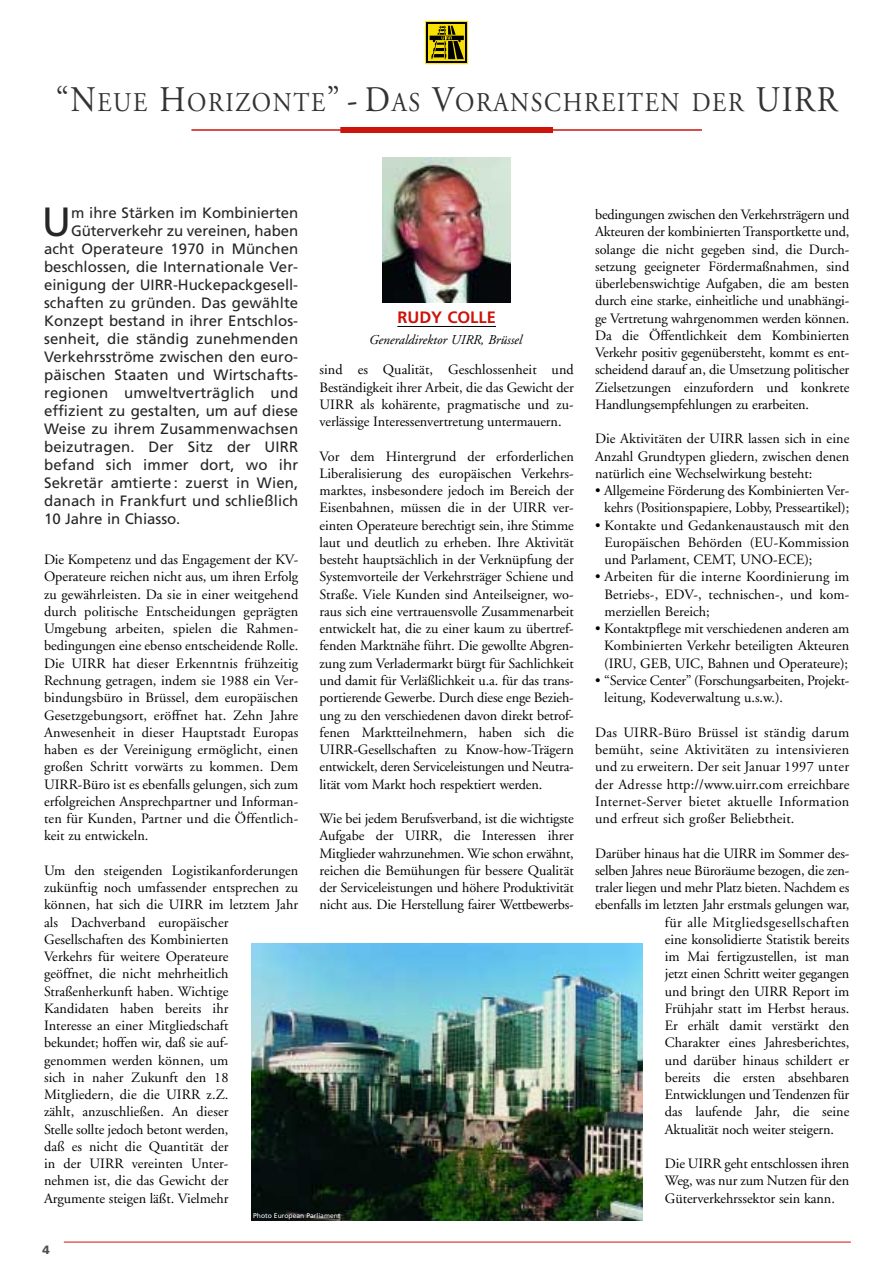
<style>
.page{position:relative;width:893px;height:1262px;background:#fff}
.page>*{position:absolute;margin:0;border:0;box-sizing:border-box;transform-origin:0 0}
.t1{font:40.8px "Frutiger";color:#262626}
.t2{font:27px "Adobe Garamond";letter-spacing:.065em;color:#333;scale:.9 1}
.t3{font:700 16.5px "Frutiger";color:#cc140b}
.t4{font:15px "Frutiger";letter-spacing:.005em;color:#262626}
.t5{font:14.25px/17.2px "Adobe Garamond";color:#000;text-align:justify}
.t6{font:14.25px "Adobe Garamond";letter-spacing:.035em;color:#000}
.t7{font:italic 13.5px "Adobe Garamond";color:#000}
.t8{font:900 12px "Frutiger";color:#4d4d4d}
.t9{font:6.75px "Frutiger";color:#fff}
.s1{font-size:36px}
</style>
<div class="page">
<hr style="left:397px;top:326px;width:99px;height:1px;background:#000">
<div style="left:340px;top:127px;width:213px;height:6px;background:#cc140b"></div>
<hr style="left:191px;top:129px;width:511px;height:2px;background:#cc140b">
<hr style="left:64px;top:1241px;width:786px;height:1px;background:#cc140b">
<img style="left:383px;top:157px;width:127px;height:145px">
<svg style="left:425px;top:21px;width:42px;height:43px"></svg>
<div style="left:426px;top:22px;width:40px;height:41px;background:linear-gradient(to bottom,#f7e000,#f7e000)"></div>
<svg style="left:428px;top:24px;width:36px;height:37px"></svg>
<svg style="left:429px;top:26px;width:35px;height:33px"></svg>
<img style="left:251px;top:943px;width:391px;height:277px">
<h2 class="t2" style="left:56px;top:92px;width:870px"><span class="s1">“N</span>EUE <span class="s1">H</span>ORIZONTE<span class="s1">” - D</span>AS <span class="s1">V</span>ORANSCHREITEN DER <span class="s1">UIRR</span></h2>
<h1 class="t1" style="left:42px;top:206px;width:31px">U</h1>
<p class="t4" style="left:71px;top:207px;width:229px">m ihre Stärken im Kombinierten</p>
<p class="t4" style="left:71px;top:225px;width:229px">Güterverkehr zu vereinen, haben</p>
<p class="t4" style="left:44px;top:243px;width:256px">acht Operateure 1970 in München</p>
<p class="t4" style="left:44px;top:261px;width:256px">beschlossen, die Internationale Ver-</p>
<p class="t4" style="left:44px;top:279px;width:256px">einigung der UIRR-Huckepackgesell-</p>
<p class="t4" style="left:44px;top:297px;width:256px">schaften zu gründen. Das gewählte</p>
<p class="t4" style="left:44px;top:315px;width:256px">Konzept bestand in ihrer Entschlos-</p>
<p class="t4" style="left:44px;top:333px;width:256px">senheit, die ständig zunehmenden</p>
<p class="t4" style="left:44px;top:351px;width:256px">Verkehrsströme zwischen den euro-</p>
<p class="t4" style="left:44px;top:369px;width:256px">päischen Staaten und Wirtschafts-</p>
<p class="t4" style="left:44px;top:387px;width:256px">regionen umweltverträglich und</p>
<p class="t4" style="left:44px;top:405px;width:256px">effizient zu gestalten, um auf diese</p>
<p class="t4" style="left:44px;top:423px;width:256px">Weise zu ihrem Zusammenwachsen</p>
<p class="t4" style="left:44px;top:441px;width:256px">beizutragen. Der Sitz der UIRR</p>
<p class="t4" style="left:44px;top:459px;width:256px">befand sich immer dort, wo ihr</p>
<p class="t4" style="left:44px;top:477px;width:256px">Sekretär amtierte : zuerst in Wien,</p>
<p class="t4" style="left:44px;top:495px;width:256px">danach in Frankfurt und schließlich</p>
<p class="t4" style="left:44px;top:513px;width:138px">10 Jahre in Chiasso.</p>
<p class="t5" style="left:44px;top:552px;width:256px">Die Kompetenz und das Engagement der KV-Operateure reichen nicht aus, um ihren Erfolg zu gewährleisten. Da sie in einer weitgehend durch politische Entscheidungen geprägten Umgebung arbeiten, spielen die Rahmen&shy;bedingungen eine ebenso entscheidende Rolle.<br>Die UIRR hat dieser Erkenntnis frühzeitig Rechnung getragen, indem sie 1988 ein Ver&shy;bindungsbüro in Brüssel, dem europäischen Gesetzgebungsort, eröffnet hat. Zehn Jahre Anwesenheit in dieser Hauptstadt Europas haben es der Vereinigung ermöglicht, einen großen Schritt vorwärts zu kommen. Dem UIRR-Büro ist es ebenfalls gelungen, sich zum erfolgreichen Ansprechpartner und Informan&shy;ten für Kunden, Partner und die Öffentlich&shy;keit zu entwickeln.</p>
<p class="t5" style="left:44px;top:863px;width:256px;text-align:left">Um den steigenden Logistikanforderungen zukünftig noch umfassender entsprechen zu können, hat sich die UIRR im letztem Jahr als Dachverband europäischer Gesellschaften des Kombinierten<br>Verkehrs für weitere Operateure<br>geöffnet, die nicht mehrheitlich Straßenherkunft haben. Wichtige<br>Kandidaten haben bereits ihr<br>Interesse an einer Mitgliedschaft<br>bekundet; hoffen wir, daß sie auf-<br>genommen werden können, um<br>sich in naher Zukunft den 18<br>Mitgliedern, die die UIRR z.Z.<br>zählt, anzuschließen. An dieser<br>Stelle sollte jedoch betont werden,<br>daß es nicht die Quantität der<br>in der UIRR vereinten Unter-<br>nehmen ist, die das Gewicht der<br>Argumente steigen läßt. Vielmehr</p>
<p class="t3" style="left:397px;top:311px;width:100px">RUDY COLLE</p>
<p class="t7" style="left:369px;top:334px;width:154px">Generaldirektor UIRR, Brüssel</p>
<p class="t5" style="left:319px;top:362px;width:256px">sind es Qualität, Geschlossenheit und Beständigkeit ihrer Arbeit, die das Gewicht der UIRR als kohärente, pragmatische und zu&shy;verlässige Interessenvertretung untermauern.</p>
<p class="t5" style="left:319px;top:449px;width:256px">Vor dem Hintergrund der erforderlichen Liberalisierung des europäischen Verkehrs&shy;marktes, insbesondere jedoch im Bereich der Eisenbahnen, müssen die in der UIRR ver&shy;einten Operateure berechtigt sein, ihre Stimme laut und deutlich zu erheben. Ihre Aktivität besteht hauptsächlich in der Verknüpfung der Systemvorteile der Verkehrsträger Schiene und Straße. Viele Kunden sind Anteilseigner, wo&shy;raus sich eine vertrauensvolle Zusammenarbeit entwickelt hat, die zu einer kaum zu übertref&shy;fenden Marktnähe führt. Die gewollte Abgren&shy;zung zum Verladermarkt bürgt für Sachlichkeit und damit für Verläßlichkeit u.a. für das trans&shy;portierende Gewerbe. Durch diese enge Bezieh&shy;ung zu den verschiedenen davon direkt betrof&shy;fenen Marktteilnehmern, haben sich die UIRR-Gesellschaften zu Know-how-Trägern entwickelt, deren Serviceleistungen und Neutra&shy;lität vom Markt hoch respektiert werden.</p>
<p class="t5" style="left:319px;top:811px;width:256px">Wie bei jedem Berufsverband, ist die wichtigste Aufgabe der UIRR, die Interessen ihrer Mitglieder wahrzunehmen. Wie schon erwähnt, reichen die Bemühungen für bessere Qualität der Serviceleistungen und höhere Produktivität nicht aus. Die Herstellung fairer Wettbewerbs-</p>
<p class="t8" style="left:43px;top:1245px;width:9px">4</p>
<p class="t9" style="left:253px;top:1212px;width:89px">Photo European Parliament</p>
<p class="t5" style="left:595px;top:207px;width:256px">bedingungen zwischen den Verkehrsträgern und Akteuren der kombinierten Transportkette und, solange die nicht gegeben sind, die Durch&shy;setzung geeigneter Fördermaßnahmen, sind überlebenswichtige Aufgaben, die am besten durch eine starke, einheitliche und unabhängi&shy;ge Vertretung wahrgenommen werden können.<br>Da die Öffentlichkeit dem Kombinierten Verkehr positiv gegenübersteht, kommt es ent&shy;scheidend darauf an, die Umsetzung politischer Zielsetzungen einzufordern und konkrete Handlungsempfehlungen zu erarbeiten.</p>
<p class="t5" style="left:595px;top:431px;width:256px">Die Aktivitäten der UIRR lassen sich in eine Anzahl Grundtypen gliedern, zwischen denen natürlich eine Wechselwirkung besteht:</p>
<p class="t5" style="left:595px;top:483px;width:256px;text-align:right">• Allgemeine Förderung des Kombinierten Ver&shy;kehrs (Positionspapiere, Lobby, Presseartikel);</p>
<p class="t5" style="left:604px;top:518px;width:246px;text-indent:-9px">• Kontakte und Gedankenaustausch mit den Europäischen Behörden (EU-Kommission und Parlament, CEMT, UNO-ECE);</p>
<p class="t5" style="left:604px;top:569px;width:246px;text-indent:-9px">• Arbeiten für die interne Koordinierung im Betriebs-, EDV-, technischen-, und kom&shy;merziellen Bereich;</p>
<p class="t5" style="left:604px;top:621px;width:246px;text-indent:-9px">• Kontaktpflege mit verschiedenen anderen am Kombinierten Verkehr beteiligten Akteuren (IRU, GEB, UIC, Bahnen und Operateure);</p>
<p class="t5" style="left:604px;top:673px;width:246px;text-indent:-9px">• “Service Center” (Forschungsarbeiten, Projekt&shy;leitung, Kodeverwaltung u.s.w.).</p>
<p class="t5" style="left:595px;top:725px;width:256px">Das UIRR-Büro Brüssel ist ständig darum bemüht, seine Aktivitäten zu intensivieren und zu erweitern. Der seit Januar 1997 unter der Adresse http://www.uirr.com erreichbare Internet-Server bietet aktuelle Information und erfreut sich großer Beliebtheit.</p>
<p class="t5" style="left:595px;top:845px;width:256px">Darüber hinaus hat die UIRR im Sommer des-</p>
<p class="t5" style="left:595px;top:863px;width:256px">selben Jahres neue Büroräume bezogen, die zen-</p>
<p class="t5" style="left:595px;top:880px;width:256px">traler liegen und mehr Platz bieten. Nachdem es</p>
<p class="t5" style="left:595px;top:897px;width:256px">ebenfalls im letzten Jahr erstmals gelungen war,</p>
<p class="t6" style="left:665px;top:916px;width:186px">für alle Mitgliedsgesellschaften</p>
<p class="t5" style="left:665px;top:932px;width:186px">eine konsolidierte Statistik bereits</p>
<p class="t5" style="left:665px;top:949px;width:186px">im Mai fertigzustellen, ist man</p>
<p class="t5" style="left:665px;top:966px;width:186px">jetzt einen Schritt weiter gegangen</p>
<p class="t5" style="left:665px;top:983px;width:186px">und bringt den UIRR Report im</p>
<p class="t5" style="left:665px;top:1001px;width:186px">Frühjahr statt im Herbst heraus.</p>
<p class="t5" style="left:665px;top:1018px;width:186px">Er erhält damit verstärkt den</p>
<p class="t5" style="left:665px;top:1035px;width:186px">Charakter eines Jahresberichtes,</p>
<p class="t5" style="left:665px;top:1052px;width:186px">und darüber hinaus schildert er</p>
<p class="t5" style="left:665px;top:1070px;width:186px">bereits die ersten absehbaren</p>
<p class="t5" style="left:665px;top:1087px;width:186px">Entwicklungen und Tendenzen für</p>
<p class="t5" style="left:665px;top:1104px;width:186px">das laufende Jahr, die seine</p>
<p class="t5" style="left:665px;top:1121px;width:171px">Aktualität noch weiter steigern.</p>
<p class="t5" style="left:665px;top:1156px;width:186px">Die UIRR geht entschlossen ihren Weg, was nur zum Nutzen für den Güterverkehrssektor sein kann.</p>
</div>
